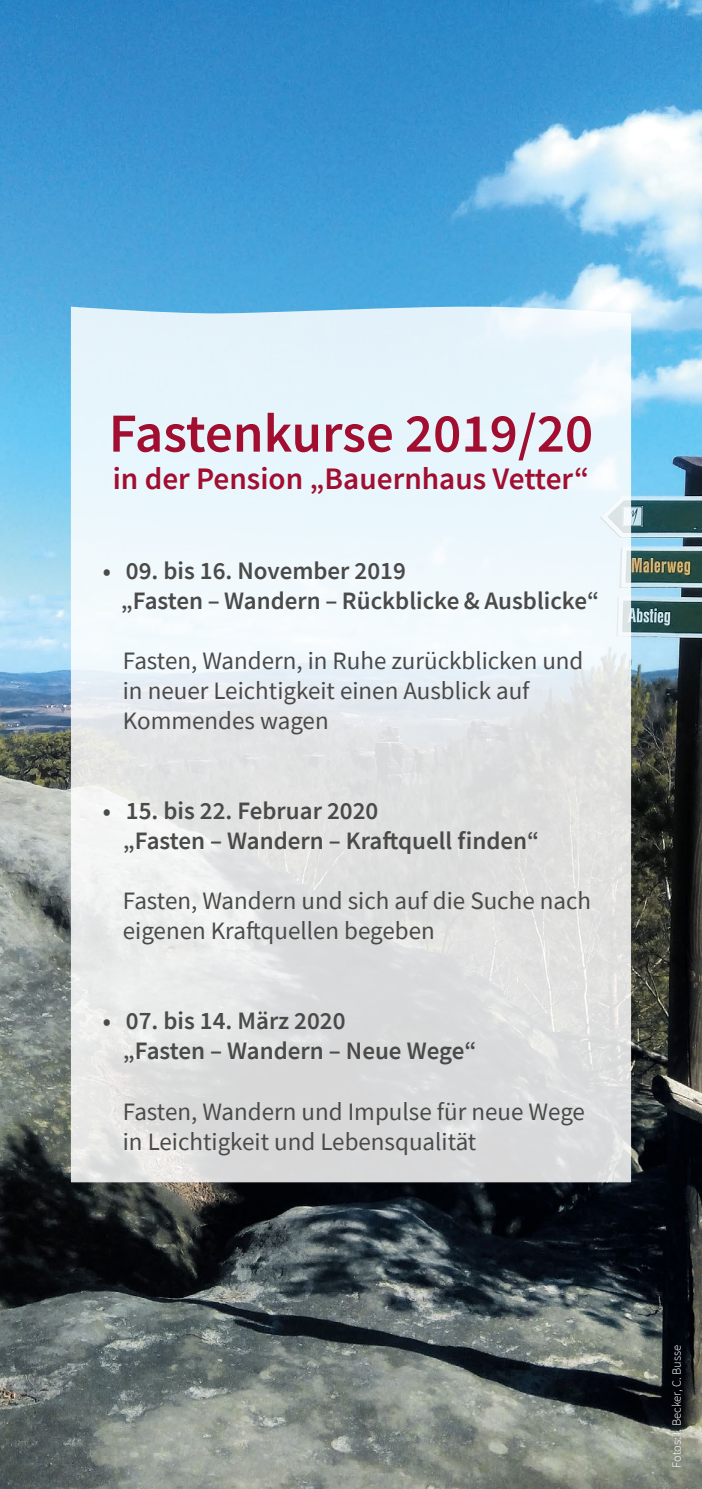
<style>
.page{position:relative;width:702px;height:1489px;background:#fff}
.page>*{position:absolute;margin:0;border:0;box-sizing:border-box;transform-origin:0 0}
.t1{font:600 55px "Source Sans Pro";color:#a10e2f}
.t2{font:600 31.25px "Source Sans Pro";color:#a10e2f}
.t3{font:25px/30px "Source Sans Pro";color:#4a4a49}
.t4{font:600 25px/30px "Source Sans Pro";color:#4a4a49}
.t5{font:300 12.5px "Source Sans Pro";color:#fff}
</style>
<div class="page">
<img style="left:0;top:0;width:702px;height:1488px">
<svg style="left:71px;top:306px;width:560px;height:876px"></svg>
<h1 class="t1" style="left:109px;top:397px;width:486px">Fastenkurse 2019/20</h1>
<p class="t2" style="left:113px;top:458px;width:478px">in der Pension „Bauernhaus Vetter“</p>
<p class="t4" style="left:121px;top:555px;width:480px;text-indent:-18px">• 09. bis 16. November 2019<br>„Fasten – Wandern – Rückblicke &amp; Ausblicke“</p>
<p class="t3" style="left:123px;top:645px;width:462px">Fasten, Wandern, in Ruhe zurückblicken und in neuer Leichtigkeit einen Ausblick auf<br>Kommendes wagen</p>
<p class="t4" style="left:123px;top:795px;width:418px;text-indent:-20px">• 15. bis 22. Februar 2020<br>„Fasten – Wandern – Kraftquell finden“</p>
<p class="t3" style="left:123px;top:885px;width:469px">Fasten, Wandern und sich auf die Suche nach eigenen Kraftquellen begeben</p>
<p class="t4" style="left:123px;top:1005px;width:355px;text-indent:-20px">• 07. bis 14. März 2020<br>„Fasten – Wandern – Neue Wege“</p>
<p class="t3" style="left:123px;top:1095px;width:463px">Fasten, Wandern und Impulse für neue Wege in Leichtigkeit und Lebensqualität</p>
<p class="t5" style="left:669px;top:1467px;width:124px;rotate:-90deg">Fotos: I. Becker, C. Busse</p>
</div>
